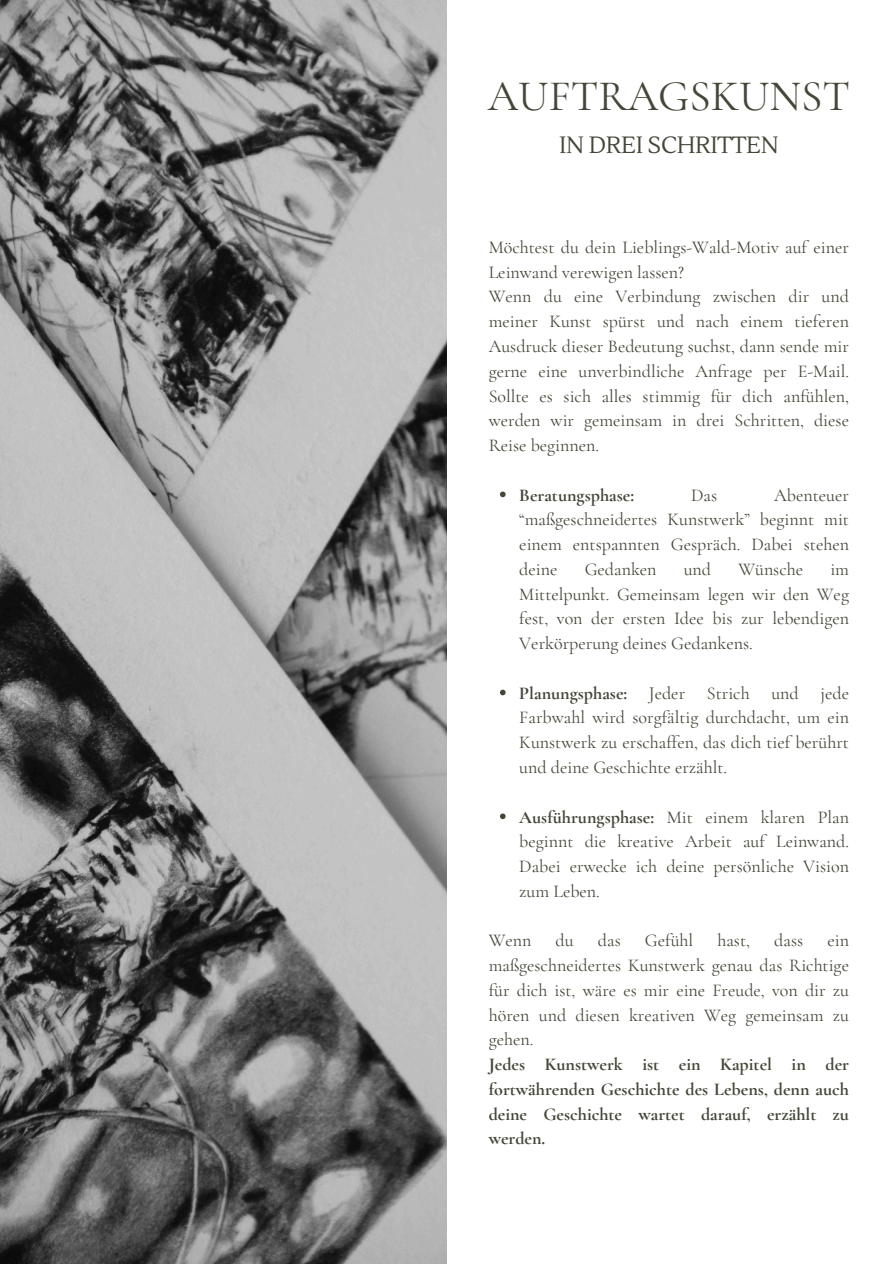
<style>
.page{position:relative;width:894px;height:1264px;background:#fff}
.page>*{position:absolute;margin:0;border:0;box-sizing:border-box;transform-origin:0 0}
.t1{font:43.5px "Cormorant Garamond";color:#424737}
.t2{font:23.55px "Lustria";letter-spacing:-.015em;color:#424737}
.t3{font:18px/24.8px "Cormorant Garamond";color:#424737;text-align:justify}
.t4{font:700 18px/24.8px "Cormorant Garamond";color:#424737;text-align:justify}
.s1{font-weight:700}
</style>
<div class="page">
<svg style="left:500px;top:491px;width:5px;height:6px"></svg>
<svg style="left:500px;top:689px;width:5px;height:6px"></svg>
<svg style="left:500px;top:813px;width:5px;height:6px"></svg>
<img style="left:0;top:0;width:446px;height:1263px">
<p class="t1" style="left:487px;top:70px;width:363px">AUFTRAGSKUNST</p>
<p class="t2" style="left:559px;top:130px;width:221px">IN DREI SCHRITTEN</p>
<h1 class="t3" style="left:488px;top:235px;width:362px">Möchtest du dein Lieblings-Wald-Motiv auf einer<br>Leinwand verewigen lassen?</h1>
<h2 class="t3" style="left:488px;top:284px;width:362px">Wenn du eine Verbindung zwischen dir und meiner Kunst spürst und nach einem tieferen Ausdruck dieser Bedeutung suchst, dann sende mir gerne eine unverbindliche Anfrage per E-Mail.<br>Sollte es sich alles stimmig für dich anfühlen, werden wir gemeinsam in drei Schritten, diese Reise beginnen.</h2>
<p class="t4" style="left:519px;top:482px;width:116px">Beratungsphase:</p>
<p class="t3" style="left:691px;top:482px;width:28px">Das</p>
<p class="t3" style="left:519px;top:482px;width:331px;text-indent:255px">Abenteuer “maßgeschneidertes Kunstwerk” beginnt mit einem entspannten Gespräch. Dabei stehen deine</p>
<p class="t3" style="left:584px;top:556px;width:73px">Gedanken</p>
<p class="t3" style="left:683px;top:556px;width:29px">und</p>
<p class="t3" style="left:738px;top:556px;width:66px">Wünsche</p>
<p class="t3" style="left:519px;top:556px;width:331px;text-indent:311px">im Mittelpunkt. Gemeinsam legen wir den Weg fest, von der ersten Idee bis zur lebendigen Verkörperung deines Gedankens.</p>
<p class="t3" style="left:519px;top:680px;width:331px"><span class="s1">Planungsphase:</span> Jeder Strich und jede Farbwahl wird sorgfältig durchdacht, um ein Kunstwerk zu erschaffen, das dich tief berührt und deine Geschichte erzählt.</p>
<p class="t3" style="left:519px;top:804px;width:331px"><span class="s1">Ausführungsphase:</span> Mit einem klaren Plan beginnt die kreative Arbeit auf Leinwand.<br>Dabei erwecke ich deine persönliche Vision zum Leben.</p>
<p class="t3" style="left:488px;top:928px;width:44px">Wenn</p>
<p class="t3" style="left:555px;top:928px;width:20px">du</p>
<p class="t3" style="left:597px;top:928px;width:24px">das</p>
<p class="t3" style="left:644px;top:928px;width:50px">Gefühl</p>
<p class="t3" style="left:717px;top:928px;width:34px">hast,</p>
<p class="t3" style="left:774px;top:928px;width:30px">dass</p>
<p class="t3" style="left:488px;top:928px;width:362px;text-indent:338px">ein maßgeschneidertes Kunstwerk genau das Richtige für dich ist, wäre es mir eine Freude, von dir zu hören und diesen kreativen Weg gemeinsam zu gehen.</p>
<p class="t4" style="left:488px;top:1051px;width:362px">Jedes Kunstwerk ist ein Kapitel in der fortwährenden Geschichte des Lebens, denn auch deine Geschichte wartet darauf, erzählt zu werden.</p>
</div>
